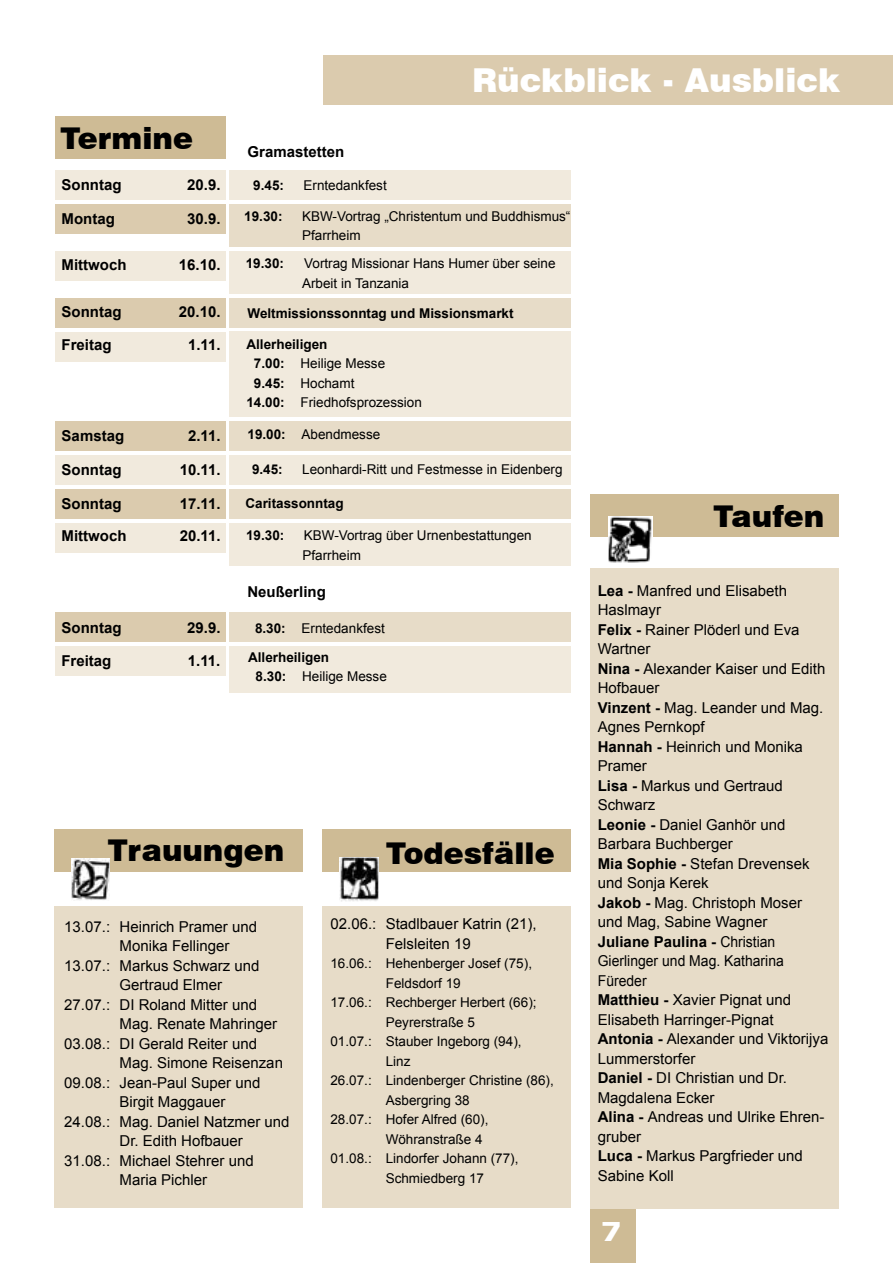
<style>
.page{position:relative;width:893px;height:1263px;background:#fff}
.page>*{position:absolute;margin:0;border:0;box-sizing:border-box;transform-origin:0 0}
.t1{font:900 33px "Swiss 721 BT";color:#fff}
.t2{font:900 30px "Swiss 721 BT";color:#000}
.t3{font:900 expanded 27px "Zurich BT";color:#fff}
.t4{font:15px/19.5px "Arial";color:#000}
.t5{font:700 15px "Arial";color:#000}
.t6{font:13.5px/19.5px "Arial";color:#000}
.t7{font:700 13.5px/28.5px "Arial";color:#000}
.s1{font-weight:700}
.s2{font-weight:400}
</style>
<div class="page">
<div style="left:590px;top:1209px;width:45px;height:54px;background:#cebb95"></div>
<div style="left:323px;top:55px;width:570px;height:50px;background:#dbcbae"></div>
<div style="left:590px;top:495px;width:248px;height:42px;background:#cebb95"></div>
<img style="left:608px;top:517px;width:44px;height:46px">
<div style="left:590px;top:568px;width:248px;height:640px;background:#e7dcc8"></div>
<div style="left:322px;top:829px;width:248px;height:43px;background:#cebb95"></div>
<div style="left:54px;top:829px;width:248px;height:43px;background:#cebb95"></div>
<img style="left:340px;top:857px;width:39px;height:44px">
<img style="left:71px;top:859px;width:39px;height:41px">
<div style="left:55px;top:117px;width:170px;height:42px;background:#cebb95"></div>
<div style="left:54px;top:906px;width:248px;height:302px;background:#e7dcc8"></div>
<div style="left:322px;top:906px;width:248px;height:302px;background:#e7dcc8"></div>
<div style="left:230px;top:204px;width:341px;height:43px;background:#e7dcc8"></div>
<div style="left:230px;top:170px;width:341px;height:30px;background:#f1eadd"></div>
<div style="left:55px;top:170px;width:170px;height:30px;background:#f1eadd"></div>
<div style="left:55px;top:204px;width:170px;height:30px;background:#dbcbae"></div>
<div style="left:230px;top:251px;width:341px;height:42px;background:#f1eadd"></div>
<div style="left:55px;top:251px;width:170px;height:30px;background:#f1eadd"></div>
<div style="left:55px;top:298px;width:170px;height:29px;background:#dbcbae"></div>
<div style="left:230px;top:298px;width:341px;height:29px;background:#e7dcc8"></div>
<div style="left:55px;top:332px;width:170px;height:29px;background:#f1eadd"></div>
<div style="left:230px;top:332px;width:341px;height:85px;background:#f1eadd"></div>
<div style="left:230px;top:421px;width:341px;height:30px;background:#e7dcc8"></div>
<div style="left:55px;top:421px;width:170px;height:30px;background:#dbcbae"></div>
<div style="left:230px;top:455px;width:341px;height:30px;background:#f1eadd"></div>
<div style="left:55px;top:455px;width:170px;height:30px;background:#f1eadd"></div>
<div style="left:230px;top:523px;width:341px;height:43px;background:#f1eadd"></div>
<div style="left:55px;top:523px;width:170px;height:30px;background:#f1eadd"></div>
<div style="left:230px;top:612px;width:341px;height:30px;background:#e7dcc8"></div>
<div style="left:55px;top:612px;width:170px;height:30px;background:#dbcbae"></div>
<div style="left:230px;top:646px;width:341px;height:47px;background:#f1eadd"></div>
<div style="left:55px;top:646px;width:170px;height:30px;background:#f1eadd"></div>
<div style="left:230px;top:489px;width:341px;height:30px;background:#e7dcc8"></div>
<div style="left:55px;top:489px;width:170px;height:30px;background:#dbcbae"></div>
<h2 class="t2" style="left:60px;top:120px;width:134px">Termine</h2>
<p class="t5" style="left:248px;top:141px;width:98px">Gramastetten</p>
<h1 class="t1" style="left:472px;top:60px;width:370px">Rückblick - Ausblick</h1>
<p class="t5" style="left:62px;top:174px;width:61px">Sonntag</p>
<p class="t5" style="left:187px;top:174px;width:35px">20.9.</p>
<p class="t7" style="left:253px;top:171px;width:32px">9.45:</p>
<p class="t6" style="left:303px;top:175px;width:85px">Erntedankfest</p>
<p class="t5" style="left:62px;top:208px;width:55px">Montag</p>
<p class="t5" style="left:187px;top:208px;width:35px">30.9.</p>
<p class="t5" style="left:62px;top:254px;width:66px">Mittwoch</p>
<p class="t5" style="left:179px;top:254px;width:43px">16.10.</p>
<p class="t7" style="left:246px;top:249px;width:40px">19.30:</p>
<p class="t6" style="left:302px;top:254px;width:255px">Vortrag Missionar Hans Humer über seine<br>Arbeit in Tanzania</p>
<p class="t7" style="left:244px;top:202px;width:40px">19.30:</p>
<p class="t6" style="left:302px;top:206px;width:270px">KBW-Vortrag „Christentum und Buddhismus“<br>Pfarrheim</p>
<p class="t5" style="left:62px;top:301px;width:61px">Sonntag</p>
<p class="t5" style="left:179px;top:301px;width:43px">20.10.</p>
<p class="t7" style="left:248px;top:299px;width:268px">Weltmissionssonntag und Missionsmarkt</p>
<p class="t5" style="left:62px;top:334px;width:52px">Freitag</p>
<p class="t5" style="left:188px;top:334px;width:34px">1.11.</p>
<p class="t7" style="left:246px;top:330px;width:83px">Allerheiligen</p>
<p class="t6" style="left:254px;top:354px;width:133px"><span class="s1">7.00:</span> Heilige Messe</p>
<p class="t6" style="left:254px;top:373px;width:102px"><span class="s1">9.45:</span> Hochamt</p>
<p class="t6" style="left:246px;top:393px;width:177px"><span class="s1">14.00:</span> Friedhofsprozession</p>
<p class="t5" style="left:62px;top:425px;width:64px">Samstag</p>
<p class="t5" style="left:188px;top:425px;width:34px">2.11.</p>
<p class="t6" style="left:248px;top:425px;width:134px"><span class="s1">19.00:</span> Abendmesse</p>
<p class="t5" style="left:62px;top:460px;width:61px">Sonntag</p>
<p class="t5" style="left:180px;top:460px;width:42px">10.11.</p>
<p class="t7" style="left:252px;top:455px;width:32px">9.45:</p>
<p class="t6" style="left:302px;top:460px;width:262px">Leonhardi-Ritt und Festmesse in Eidenberg</p>
<p class="t5" style="left:62px;top:493px;width:61px">Sonntag</p>
<p class="t5" style="left:180px;top:493px;width:42px">17.11.</p>
<p class="t7" style="left:245px;top:489px;width:100px">Caritassonntag</p>
<p class="t5" style="left:62px;top:525px;width:66px">Mittwoch</p>
<p class="t5" style="left:180px;top:525px;width:42px">20.11.</p>
<p class="t7" style="left:246px;top:521px;width:40px">19.30:</p>
<p class="t6" style="left:302px;top:526px;width:231px">KBW-Vortrag über Urnenbestattungen<br>Pfarrheim</p>
<p class="t5" style="left:247px;top:581px;width:80px">Neußerling</p>
<p class="t5" style="left:62px;top:617px;width:61px">Sonntag</p>
<p class="t5" style="left:187px;top:617px;width:35px">29.9.</p>
<p class="t7" style="left:248px;top:615px;width:138px;text-indent:7px">8.30: <span class="s2">Erntedankfest<br></span>Allerheiligen</p>
<p class="t6" style="left:256px;top:667px;width:133px"><span class="s1">8.30:</span> Heilige Messe</p>
<p class="t5" style="left:61px;top:650px;width:52px">Freitag</p>
<p class="t5" style="left:188px;top:650px;width:34px">1.11.</p>
<h2 class="t2" style="left:108px;top:832px;width:178px">Trauungen</h2>
<h2 class="t2" style="left:386px;top:835px;width:170px">Todesfälle</h2>
<p class="t4" style="left:64px;top:916px;width:194px">13.07.: Heinrich Pramer und</p>
<p class="t4" style="left:120px;top:936px;width:112px">Monika Fellinger</p>
<p class="t4" style="left:64px;top:955px;width:197px">13.07.: Markus Schwarz und</p>
<p class="t4" style="left:120px;top:975px;width:104px">Gertraud Elmer</p>
<p class="t4" style="left:64px;top:994px;width:194px">27.07.: DI Roland Mitter und</p>
<p class="t4" style="left:120px;top:1014px;width:159px">Mag. Renate Mahringer</p>
<p class="t4" style="left:64px;top:1033px;width:194px">03.08.: DI Gerald Reiter und</p>
<p class="t4" style="left:120px;top:1053px;width:165px">Mag. Simone Reisenzan</p>
<p class="t4" style="left:64px;top:1072px;width:198px">09.08.: Jean-Paul Super und</p>
<p class="t4" style="left:120px;top:1092px;width:107px">Birgit Maggauer</p>
<p class="t4" style="left:64px;top:1111px;width:227px">24.08.: Mag. Daniel Natzmer und</p>
<p class="t4" style="left:120px;top:1131px;width:125px">Dr. Edith Hofbauer</p>
<p class="t4" style="left:64px;top:1150px;width:191px">31.08.: Michael Stehrer und</p>
<p class="t4" style="left:120px;top:1170px;width:89px">Maria Pichler</p>
<p class="t4" style="left:386px;top:914px;width:152px;text-indent:-55px">02.06.: Stadlbauer Katrin (21),<br>Felsleiten 19</p>
<p class="t6" style="left:330px;top:954px;width:203px">16.06.: Hehenberger Josef (75),</p>
<p class="t6" style="left:386px;top:973px;width:77px">Feldsdorf 19</p>
<p class="t6" style="left:330px;top:993px;width:208px">17.06.: Rechberger Herbert (66);</p>
<p class="t6" style="left:386px;top:1012px;width:91px">Peyrerstraße 5</p>
<p class="t6" style="left:330px;top:1032px;width:193px">01.07.: Stauber Ingeborg (94),</p>
<p class="t6" style="left:386px;top:1051px;width:26px">Linz</p>
<p class="t6" style="left:330px;top:1071px;width:225px">26.07.: Lindenberger Christine (86),</p>
<p class="t6" style="left:386px;top:1090px;width:86px">Asbergring 38</p>
<p class="t6" style="left:330px;top:1110px;width:160px">28.07.: Hofer Alfred (60),</p>
<p class="t6" style="left:386px;top:1129px;width:98px">Wöhranstraße 4</p>
<p class="t6" style="left:330px;top:1149px;width:190px">01.08.: Lindorfer Johann (77),</p>
<p class="t6" style="left:386px;top:1168px;width:100px">Schmiedberg 17</p>
<h2 class="t2" style="left:714px;top:498px;width:112px">Taufen</h2>
<p class="t4" style="left:598px;top:581px;width:232px"><span class="s1">Lea -</span> Manfred und Elisabeth<br>Haslmayr<br><span class="s1">Felix -</span> Rainer Plöderl und Eva<br>Wartner<br><span class="s1">Nina -</span> Alexander Kaiser und Edith<br>Hofbauer<br><span class="s1">Vinzent -</span> Mag. Leander und Mag.<br>Agnes Pernkopf<br><span class="s1">Hannah -</span> Heinrich und Monika<br>Pramer<br><span class="s1">Lisa -</span> Markus und Gertraud<br>Schwarz<br><span class="s1">Leonie -</span> Daniel Ganhör und<br>Barbara Buchberger<br><span class="s1">Mia Sophie -</span> Stefan Drevensek und Sonja Kerek<br><span class="s1">Jakob -</span> Mag. Christoph Moser und Mag, Sabine Wagner<br><span class="s1">Juliane Paulina -</span> Christian<br>Gierlinger und Mag. Katharina<br>Füreder<br><span class="s1">Matthieu -</span> Xavier Pignat und<br>Elisabeth Harringer-Pignat<br><span class="s1">Antonia -</span> Alexander und Viktorijya<br>Lummerstorfer<br><span class="s1">Daniel -</span> DI Christian und Dr.<br>Magdalena Ecker<br><span class="s1">Alina -</span> Andreas und Ulrike Ehren&shy;gruber<br><span class="s1">Luca -</span> Markus Pargfrieder und<br>Sabine Koll</p>
<h3 class="t3" style="left:601px;top:1216px;width:22px">7</h3>
</div>
